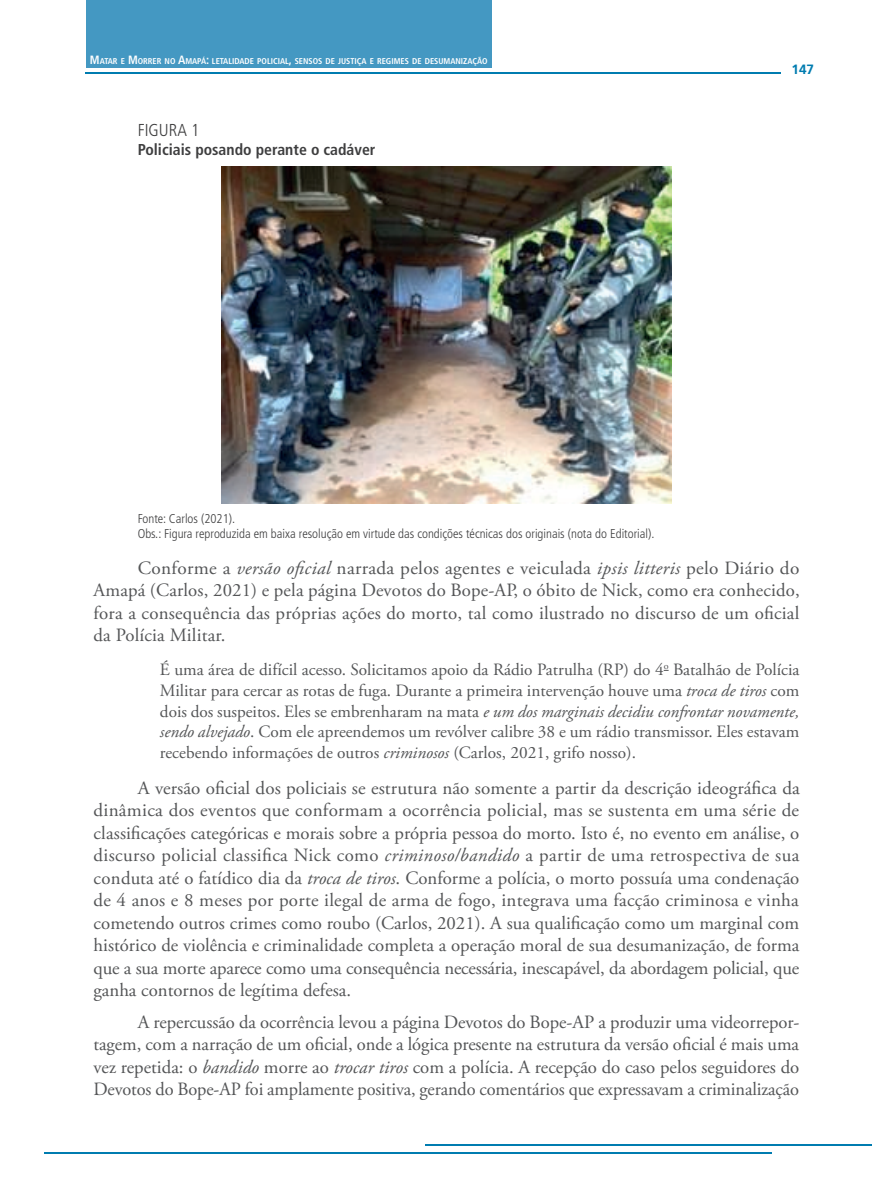
<style>
.page{position:relative;width:893px;height:1191px;background:#fff}
.page>*{position:absolute;margin:0;border:0;box-sizing:border-box;transform-origin:0 0}
.Paragrafo_Normal{font:18.75px/22.5px "Adobe Garamond Pro";color:#545557;text-align:justify}
.Blocado{font:17.25px/20.7px "Adobe Garamond Pro";color:#545557;text-align:justify}
.Tabela_ou_Grafico_Titulo{font:300 condensed 17.25px "Frutiger LT Pro";color:#3e3e3f}
.Tabela_Sub_Titulo{font:700 condensed 15.75px "Frutiger LT Pro";color:#3e3e3f}
.t1{font:700 13.5px "Frutiger LT Pro";color:#007cb0}
.Tabela_fim{font:300 condensed 12.75px "Frutiger LT Pro";color:#3e3e3f}
.Tabela_inicio{font:300 condensed 12.75px "Frutiger LT Pro";color:#3e3e3f}
.t2{font:700 condensed 8.4px "Frutiger LT Pro";color:#fff}
.s1{font-size:12px}
.s2{font-style:italic}
</style>
<div class="page">
<hr style="left:86px;top:72px;width:695px;height:2px;background:#007cb0">
<hr style="left:425px;top:1144px;width:447px;height:1px;background:#007cb0">
<hr style="left:44px;top:1152px;width:727px;height:1px;background:#007cb0">
<div style="left:86px;top:0;width:406px;height:67px;background:#4498c2"></div>
<img style="left:221px;top:166px;width:451px;height:337px">
<p class="t2" style="left:90px;top:56px;width:399px"><span class="s1">M</span>ATAR E <span class="s1">M</span>ORRER NO <span class="s1">A</span>MAPÁ<span class="s1">:</span> LETALIDADE POLICIAL<span class="s1">,</span> SENSOS DE JUSTIÇA E REGIMES DE DESUMANIZAÇÃO</p>
<p class="Tabela_ou_Grafico_Titulo" style="left:138px;top:120px;width:63px">FIGURA 1</p>
<p class="Tabela_Sub_Titulo" style="left:138px;top:140px;width:239px">Policiais posando perante o cadáver</p>
<p class="t1" style="left:791px;top:61px;width:24px">147</p>
<p class="Tabela_inicio" style="left:138px;top:511px;width:99px">Fonte: Carlos (2021).</p>
<p class="Tabela_fim" style="left:138px;top:526px;width:518px">Obs.: Figura reproduzida em baixa resolução em virtude das condições técnicas dos originais (nota do Editorial).</p>
<p class="Paragrafo_Normal" style="left:94px;top:557px;width:708px;text-indent:44px">Conforme a <span class="s2">versão oficial</span> narrada pelos agentes e veiculada <span class="s2">ipsis litteris</span> pelo Diário do Amapá (Carlos, 2021) e pela página Devotos do Bope-AP, o óbito de Nick, como era conhecido, fora a consequência das próprias ações do morto, tal como ilustrado no discurso de um oficial da Polícia Militar.</p>
<p class="Blocado" style="left:160px;top:660px;width:641px">É uma área de difícil acesso. Solicitamos apoio da Rádio Patrulha (RP) do 4<sup>o</sup> Batalhão de Polícia Militar para cercar as rotas de fuga. Durante a primeira intervenção houve uma <span class="s2">troca de tiros</span> com dois dos suspeitos. Eles se embrenharam na mata <span class="s2">e um dos marginais decidiu confrontar novamente, sendo alvejado</span>. Com ele apreendemos um revólver calibre 38 e um rádio transmissor. Eles estavam recebendo informações de outros <span class="s2">criminosos</span> (Carlos, 2021, grifo nosso).</p>
<p class="Paragrafo_Normal" style="left:94px;top:777px;width:708px;text-indent:44px">A versão oficial dos policiais se estrutura não somente a partir da descrição ideográfica da dinâmica dos eventos que conformam a ocorrência policial, mas se sustenta em uma série de classificações categóricas e morais sobre a própria pessoa do morto. Isto é, no evento em análise, o discurso policial classifica Nick como <span class="s2">criminoso/bandido</span> a partir de uma retrospectiva de sua conduta até o fatídico dia da <span class="s2">troca de tiros</span>. Conforme a polícia, o morto possuía uma condenação de 4 anos e 8 meses por porte ilegal de arma de fogo, integrava uma facção criminosa e vinha cometendo outros crimes como roubo (Carlos, 2021). A sua qualificação como um marginal com histórico de violência e criminalidade completa a operação moral de sua desumanização, de forma que a sua morte aparece como uma consequência necessária, inescapável, da abordagem policial, que ganha contornos de legítima defesa.</p>
<p class="Paragrafo_Normal" style="left:94px;top:1011px;width:707px;text-indent:44px">A repercussão da ocorrência levou a página Devotos do Bope-AP a produzir uma videorrepor&shy;tagem, com a narração de um oficial, onde a lógica presente na estrutura da versão oficial é mais uma vez repetida: o <span class="s2">bandido</span> morre ao <span class="s2">trocar tiros</span> com a polícia. A recepção do caso pelos seguidores do Devotos do Bope-AP foi amplamente positiva, gerando comentários que expressavam a criminalização</p>
</div>
